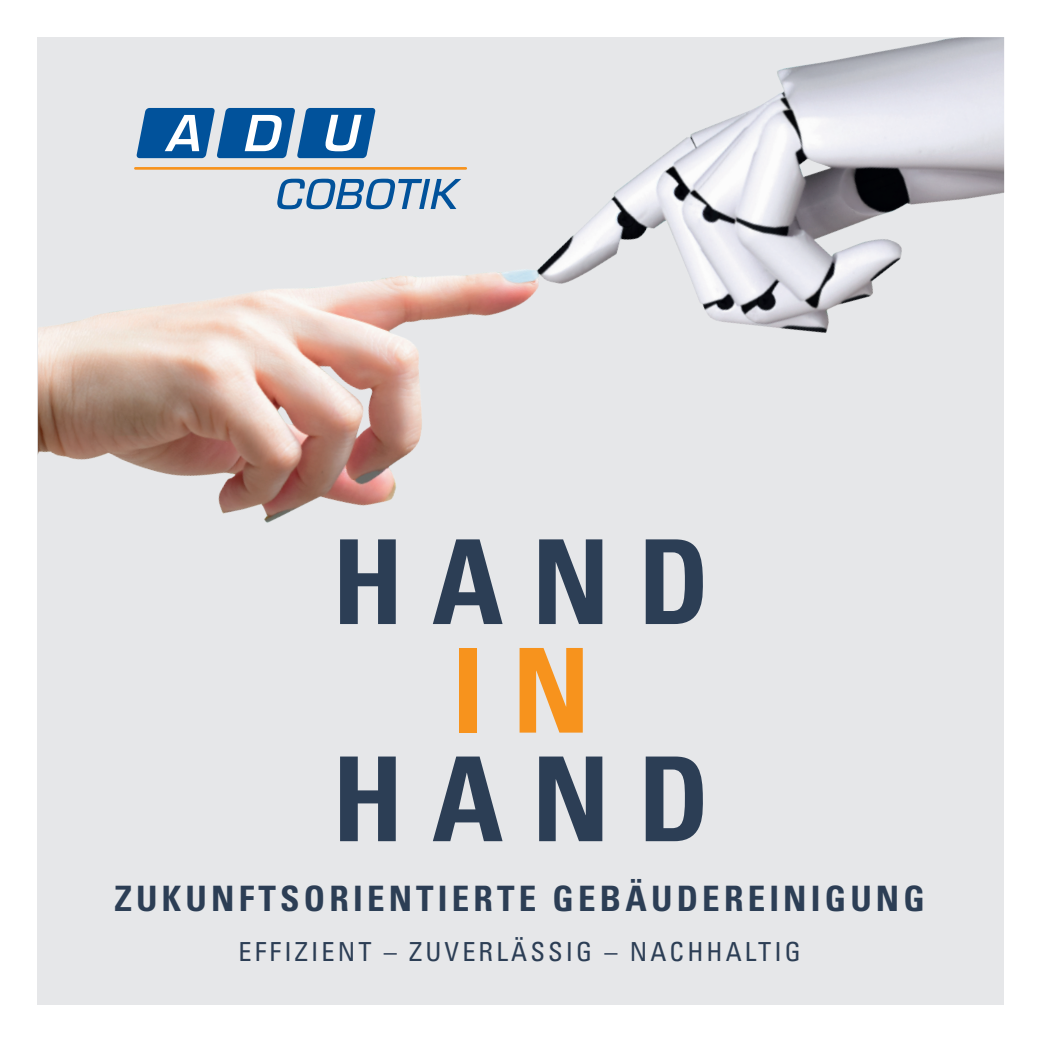
<style>
.page{position:relative;width:1042px;height:1042px;background:#fff}
.page>*{position:absolute;margin:0;border:0;box-sizing:border-box;transform-origin:0 0}
.t1{font:700 condensed 117.25px "Univers LT Pro";letter-spacing:.24em;color:#2c3e55}
.t2{font:700 condensed 117.25px "Univers LT Pro";color:#f7931d}
.t3{font:700 condensed 35px "Univers LT Pro";letter-spacing:.12em;color:#2c3e55}
.t4{font:condensed 26.25px "Univers LT Pro";letter-spacing:.12em;color:#2c3e55}
</style>
<div class="page">
<img style="left:38px;top:37px;width:966px;height:968px">
<hr style="left:134px;top:167px;width:333px;height:3px;background:#f7931d">
<svg style="left:136px;top:108px;width:240px;height:50px;background:#4680b4"></svg>
<svg style="left:277px;top:179px;width:184px;height:30px;background:#8dadca"></svg>
<h1 class="t1" style="left:332px;top:510px;width:379px">HAND</h1>
<h1 class="t2" style="left:451px;top:619px;width:140px">IN</h1>
<h1 class="t1" style="left:332px;top:727px;width:379px">HAND</h1>
<p class="t3" style="left:115px;top:877px;width:812px">ZUKUNFTSORIENTIERTE GEBÄUDEREINIGUNG</p>
<p class="t4" style="left:239px;top:934px;width:564px">EFFIZIENT – ZUVERLÄSSIG – NACHHALTIG</p>
</div>
